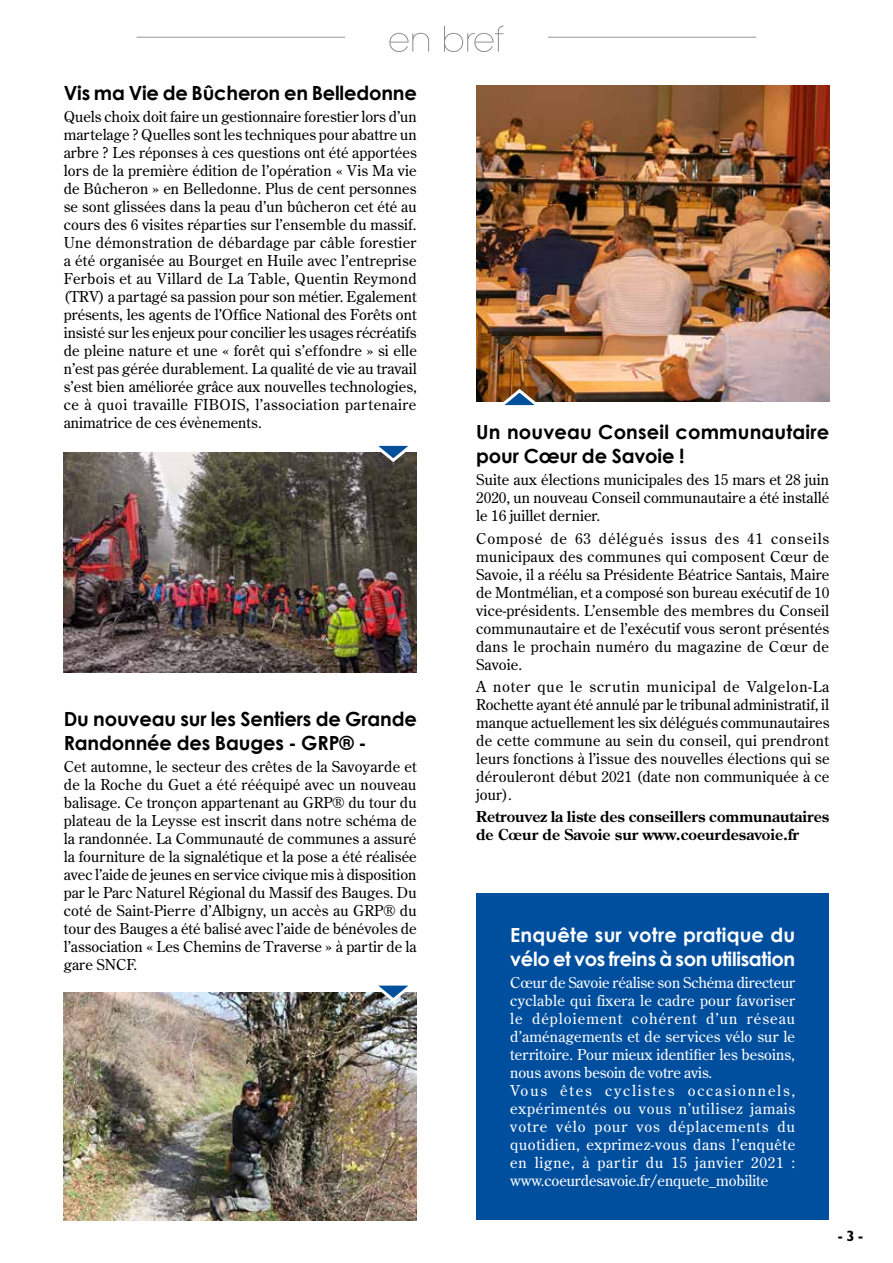
<style>
.page{position:relative;width:893px;height:1263px;background:#fff}
.page>*{position:absolute;margin:0;border:0;box-sizing:border-box;transform-origin:0 0}
.t1{font:700 19.5px/24px "Century Gothic";letter-spacing:-.01em;color:#000}
.t2{font:700 19.5px/24px "Century Gothic";letter-spacing:-.015em;color:#fff}
.t3{font:700 19.5px/24px "Century Gothic";letter-spacing:.01em;color:#000}
.t4{font:15px/18px "Century Old Style";letter-spacing:.005em;color:#000;text-align:justify}
.t5{font:15px/18px "Century Old Style Std";letter-spacing:.02em;color:#fff}
.t6{font:700 15px/18px "Century Old Style";color:#000}
.t7{font:700 15px "Gill Sans";color:#000}
</style>
<div class="page">
<hr style="left:137px;top:37px;width:619px;height:1px;background:#969695">
<div style="left:345px;top:26px;width:203px;height:26px;background:#fff"></div>
<svg style="left:389px;top:26px;width:115px;height:26px"></svg>
<div style="left:476px;top:893px;width:353px;height:327px;background:#004f9f"></div>
<img style="left:476px;top:85px;width:353px;height:316px">
<svg style="left:492px;top:387px;width:51px;height:19px"></svg>
<img style="left:64px;top:992px;width:353px;height:228px">
<svg style="left:370px;top:985px;width:47px;height:19px"></svg>
<img style="left:64px;top:452px;width:353px;height:221px">
<svg style="left:370px;top:445px;width:47px;height:19px"></svg>
<h1 class="t1" style="left:64px;top:80px;width:355px">Vis ma Vie de Bûcheron en Belledonne</h1>
<p class="t4" style="left:64px;top:107px;width:355px">Quels choix doit faire un gestionnaire forestier lors d’un martelage ? Quelles sont les techniques pour abattre un arbre ? Les réponses à ces questions ont été apportées lors de la première édition de l’opération « Vis Ma vie de Bûcheron » en Belledonne. Plus de cent personnes se sont glissées dans la peau d’un bûcheron cet été au cours des 6 visites réparties sur l’ensemble du massif.<br>Une démonstration de débardage par câble forestier a été organisée au Bourget en Huile avec l’entreprise Ferbois et au Villard de La Table, Quentin Reymond (TRV) a partagé sa passion pour son métier. Egalement présents, les agents de l’Office National des Forêts ont insisté sur les enjeux pour concilier les usages récréatifs de pleine nature et une « forêt qui s’effondre » si elle n’est pas gérée durablement. La qualité de vie au travail s’est bien améliorée grâce aux nouvelles technologies, ce à quoi travaille FIBOIS, l’association partenaire animatrice de ces évènements.</p>
<h1 class="t1" style="left:64px;top:706px;width:355px">Du nouveau sur les Sentiers de Grande<br>Randonnée des Bauges - GRP® -</h1>
<p class="t4" style="left:64px;top:757px;width:354px">Cet automne, le secteur des crêtes de la Savoyarde et de la Roche du Guet a été rééquipé avec un nouveau balisage. Ce tronçon appartenant au GRP® du tour du plateau de la Leysse est inscrit dans notre schéma de la randonnée. La Communauté de communes a assuré la fourniture de la signalétique et la pose a été réalisée avec l’aide de jeunes en service civique mis à disposition par le Parc Naturel Régional du Massif des Bauges. Du coté de Saint-Pierre d’Albigny, un accès au GRP® du tour des Bauges a été balisé avec l’aide de bénévoles de l’association « Les Chemins de Traverse » à partir de la gare SNCF.</p>
<h1 class="t3" style="left:476px;top:419px;width:355px">Un nouveau Conseil communautaire pour Cœur de Savoie !</h1>
<p class="t4" style="left:476px;top:471px;width:354px">Suite aux élections municipales des 15 mars et 28 juin 2020, un nouveau Conseil communautaire a été installé le 16 juillet dernier.</p>
<p class="t4" style="left:476px;top:529px;width:355px">Composé de 63 délégués issus des 41 conseils municipaux des communes qui composent Cœur de Savoie, il a réélu sa Présidente Béatrice Santais, Maire de Montmélian, et a composé son bureau exécutif de 10 vice-présidents. L’ensemble des membres du Conseil communautaire et de l’exécutif vous seront présentés dans le prochain numéro du magazine de Cœur de Savoie.</p>
<p class="t4" style="left:476px;top:677px;width:355px">A noter que le scrutin municipal de Valgelon-La Rochette ayant été annulé par le tribunal administratif, il manque actuellement les six délégués communautaires de cette commune au sein du conseil, qui prendront leurs fonctions à l’issue des nouvelles élections qui se dérouleront début 2021 (date non communiquée à ce jour).</p>
<p class="t6" style="left:476px;top:807px;width:355px">Retrouvez la liste des conseillers communautaires de Cœur de Savoie sur www.coeurdesavoie.fr</p>
<h1 class="t2" style="left:510px;top:922px;width:287px">Enquête sur votre pratique du vélo et vos freins à son utilisation</h1>
<p class="t5" style="left:510px;top:974px;width:287px">Cœur de Savoie réalise son Schéma directeur cyclable qui fixera le cadre pour favoriser le déploiement cohérent d’un réseau d’aménagements et de services vélo sur le territoire. Pour mieux identifier les besoins, nous avons besoin de votre avis.<br>Vous êtes cyclistes occasionnels, expérimentés ou vous n’utilisez jamais votre vélo pour vos déplacements du quotidien, exprimez-vous dans l’enquête en ligne, à partir du 15 janvier 2021 : www.coeurdesavoie.fr/enquete_mobilite</p>
<p class="t7" style="left:838px;top:1227px;width:27px">- 3 -</p>
</div>
